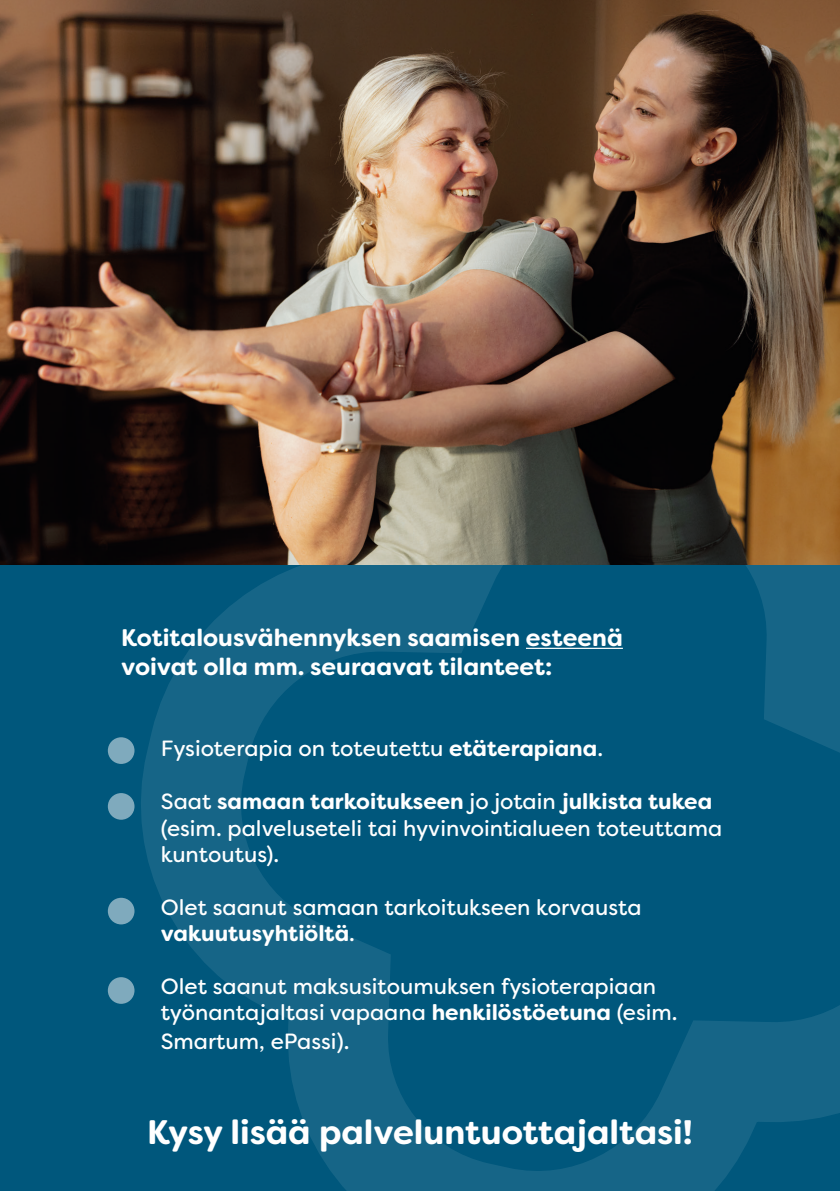
<style>
.page{position:relative;width:840px;height:1191px;background:#fff}
.page>*{position:absolute;margin:0;border:0;box-sizing:border-box;transform-origin:0 0}
.t1{font:700 34px "Filson Soft";color:#fff}
.t2{font:700 24px/28.8px "Filson Soft";color:#fff}
.t3{font:22px/26.4px "Filson Soft";color:#fff}
.s1{font-weight:700}
</style>
<div class="page">
<div style="left:0;top:0;width:839px;height:1191px;background:#00577c"></div>
<svg style="left:56px;top:564px;width:783px;height:627px"></svg>
<hr style="left:525px;top:647px;width:97px;height:2px;background:#fff">
<img style="left:0;top:0;width:839px;height:564px">
<div style="left:108px;top:737px;width:26px;height:27px;background:#7faabd;border-radius:50%"></div>
<div style="left:108px;top:793px;width:26px;height:26px;background:#7faabd;border-radius:50%"></div>
<div style="left:108px;top:897px;width:26px;height:27px;background:#7faabd;border-radius:50%"></div>
<div style="left:108px;top:977px;width:26px;height:26px;background:#7faabd;border-radius:50%"></div>
<p class="t2" style="left:121px;top:623px;width:503px">Kotitalousvähennyksen saamisen esteenä voivat olla mm. seuraavat tilanteet:</p>
<p class="t3" style="left:161px;top:735px;width:443px">Fysioterapia on toteutettu <span class="s1">etäterapiana</span>.</p>
<p class="t3" style="left:161px;top:788px;width:562px">Saat <span class="s1">samaan tarkoitukseen</span> jo jotain <span class="s1">julkista tukea </span>(esim. palveluseteli tai hyvinvointialueen toteuttama kuntoutus).</p>
<p class="t3" style="left:161px;top:894px;width:482px">Olet saanut samaan tarkoitukseen korvausta <span class="s1">vakuutusyhtiöltä</span>.</p>
<p class="t3" style="left:161px;top:973px;width:496px">Olet saanut maksusitoumuksen fysioterapiaan</p>
<p class="t3" style="left:161px;top:998px;width:518px;line-height:28.8px">työnantajaltasi vapaana <span class="s1">henkilöstöetuna</span> (esim.<br>Smartum, ePassi).</p>
<p class="t1" style="left:147px;top:1109px;width:547px">Kysy lisää palveluntuottajaltasi!</p>
</div>
